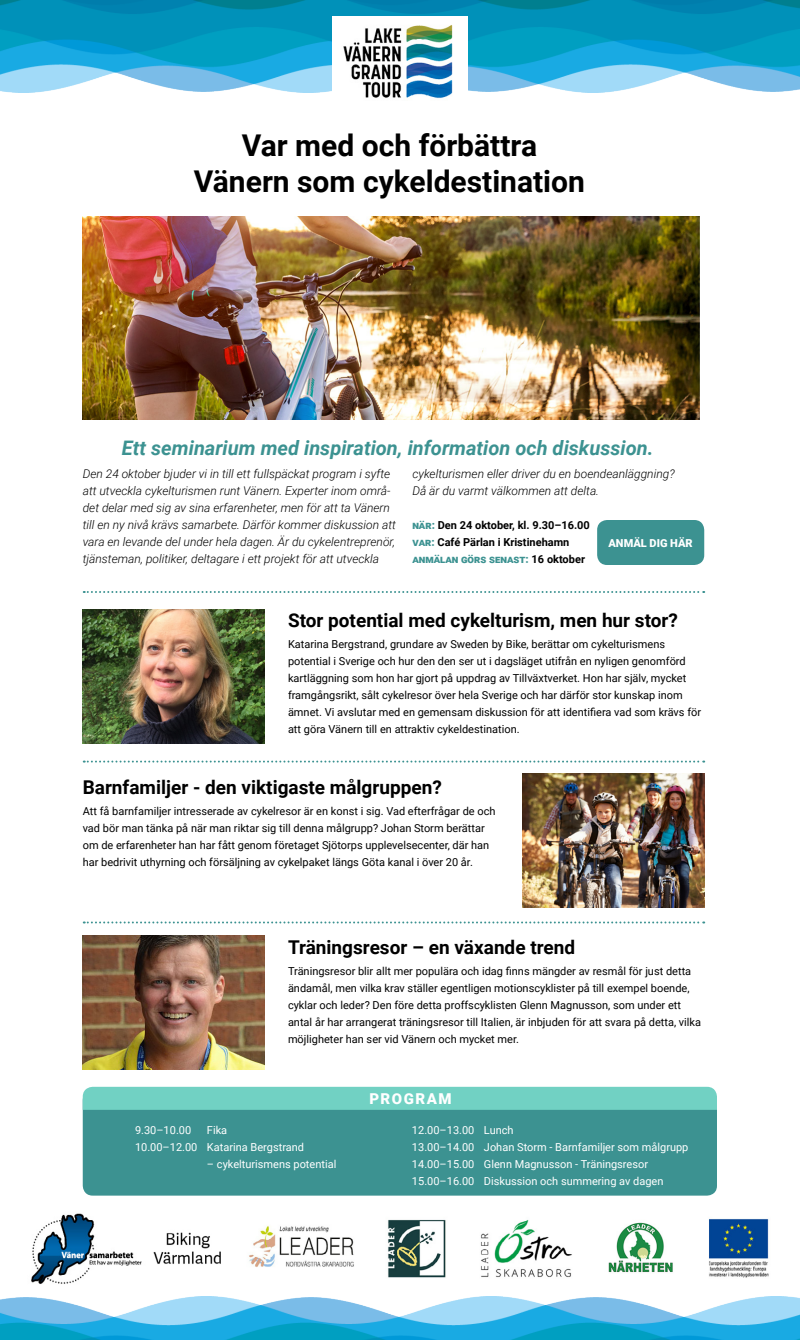
<style>
.page{position:relative;width:800px;height:1340px;background:#fff}
.page>*{position:absolute;margin:0;border:0;box-sizing:border-box;transform-origin:0 0}
.t1{font:700 30px/36px "Roboto";color:#000;text-align:center}
.t2{font:italic 700 20px "Roboto";color:#3c9291}
.t3{font:700 19px "Roboto";color:#000}
.t4{font:900 15px "Roboto";letter-spacing:.1em;color:#fff}
.t5{font:italic 300 12px/17px "Roboto";color:#000}
.t6{font:11px/17px "Roboto";color:#000}
.t7{font:11px/17px "Roboto";color:#fff;text-align:center}
.t8{font:700 11px/17px "Roboto";color:#000}
.t9{font:900 11px "Roboto";color:#fff}
.s1{font-weight:900;color:#3c9291}
</style>
<div class="page">
<img style="left:0;top:0;width:800px;height:92px">
<img style="left:332px;top:16px;width:136px;height:82px">
<img style="left:83px;top:216px;width:617px;height:204px">
<div style="left:597px;top:520px;width:107px;height:45px;background:#3c9291;border-radius:10px"></div>
<img style="left:83px;top:610px;width:182px;height:133px">
<img style="left:83px;top:936px;width:182px;height:134px">
<img style="left:522px;top:774px;width:182px;height:134px">
<img style="left:31px;top:1213px;width:190px;height:71px">
<img style="left:249px;top:1226px;width:105px;height:41px">
<img style="left:709px;top:1218px;width:60px;height:60px">
<img style="left:480px;top:1220px;width:92px;height:58px">
<img style="left:388px;top:1219px;width:58px;height:59px">
<img style="left:608px;top:1222px;width:65px;height:51px">
<div style="left:83px;top:1091px;width:634px;height:105px;background:#3c9291;border-radius:10px"></div>
<svg style="left:84px;top:591px;width:620px;height:2px"></svg>
<svg style="left:84px;top:761px;width:620px;height:2px"></svg>
<svg style="left:84px;top:921px;width:620px;height:2px"></svg>
<img style="left:0;top:1297px;width:800px;height:43px">
<div style="left:83px;top:1087px;width:634px;height:23px;background:#71d1c3"></div>
<h1 class="t1" style="left:194px;top:126px;width:393px">Var med och förbättra<br>Vänern som cykeldestination</h1>
<h2 class="t2" style="left:122px;top:433px;width:533px">Ett seminarium med inspiration, information och diskussion.</h2>
<p class="t5" style="left:83px;top:465px;width:315px">Den 24 oktober bjuder vi in till ett fullspäckat program i syfte att utveckla cykelturismen runt Vänern. Experter inom områ&shy;det delar med sig av sina erfarenheter, men för att ta Vänern till en ny nivå krävs samarbete. Därför kommer diskussion att vara en levande del under hela dagen. Är du cykelentreprenör, tjänsteman, politiker, deltagare i ett projekt för att utveckla</p>
<p class="t5" style="left:412px;top:465px;width:264px">cykelturismen eller driver du en boendeanläggning?<br>Då är du varmt välkommen att delta.</p>
<p class="t8" style="left:412px;top:516px;width:179px"><span class="s1">när:</span> Den 24 oktober, kl. 9.30–16.00 <span class="s1">var:</span> Café Pärlan i Kristinehamn <span class="s1">anmälan görs senast:</span> 16 oktober</p>
<p class="t9" style="left:609px;top:535px;width:86px">ANMÄL DIG HÄR</p>
<h3 class="t3" style="left:288px;top:607px;width:391px">Stor potential med cykelturism, men hur stor?</h3>
<p class="t6" style="left:288px;top:635px;width:415px">Katarina Bergstrand, grundare av Sweden by Bike, berättar om cykelturismens potential i Sverige och hur den den ser ut i dagsläget utifrån en nyligen genomförd kartläggning som hon har gjort på uppdrag av Tillväxtverket. Hon har själv, mycket framgångsrikt, sålt cykelresor över hela Sverige och har därför stor kunskap inom ämnet. Vi avslutar med en gemensam diskussion för att identifiera vad som krävs för att göra Vänern till en attraktiv cykeldestination.</p>
<h3 class="t3" style="left:83px;top:774px;width:361px">Barnfamiljer - den viktigaste målgruppen?</h3>
<p class="t6" style="left:83px;top:802px;width:414px">Att få barnfamiljer intresserade av cykelresor är en konst i sig. Vad efterfrågar de och vad bör man tänka på när man riktar sig till denna målgrupp? Johan Storm berättar om de erfarenheter han har fått genom företaget Sjötorps upplevelsecenter, där han har bedrivit uthyrning och försäljning av cykelpaket längs Göta kanal i över 20 år.</p>
<h3 class="t3" style="left:288px;top:934px;width:289px">Träningsresor – en växande trend</h3>
<p class="t6" style="left:288px;top:962px;width:415px">Träningsresor blir allt mer populära och idag finns mängder av resmål för just detta ändamål, men vilka krav ställer egentligen motionscyklister på till exempel boende, cyklar och leder? Den före detta proffscyklisten Glenn Magnusson, som under ett antal år har arrangerat träningsresor till Italien, är inbjuden för att svara på detta, vilka möjligheter han ser vid Vänern och mycket mer.</p>
<p class="t7" style="left:135px;top:1121px;width:171px">Fika<br>10.00–12.00 Katarina Bergstrand</p>
<p class="t7" style="left:207px;top:1155px;width:131px">– cykelturismens potential</p>
<p class="t7" style="left:135px;top:1121px;width:58px">9.30–10.00</p>
<h3 class="t4" style="left:369px;top:1088px;width:84px">PROGRAM</h3>
<p class="t7" style="left:412px;top:1121px;width:278px;text-align:left">12.00–13.00 Lunch<br>13.00–14.00 Johan Storm - Barnfamiljer som målgrupp 14.00–15.00 Glenn Magnusson - Träningsresor 15.00–16.00 Diskussion och summering av dagen</p>
</div>
